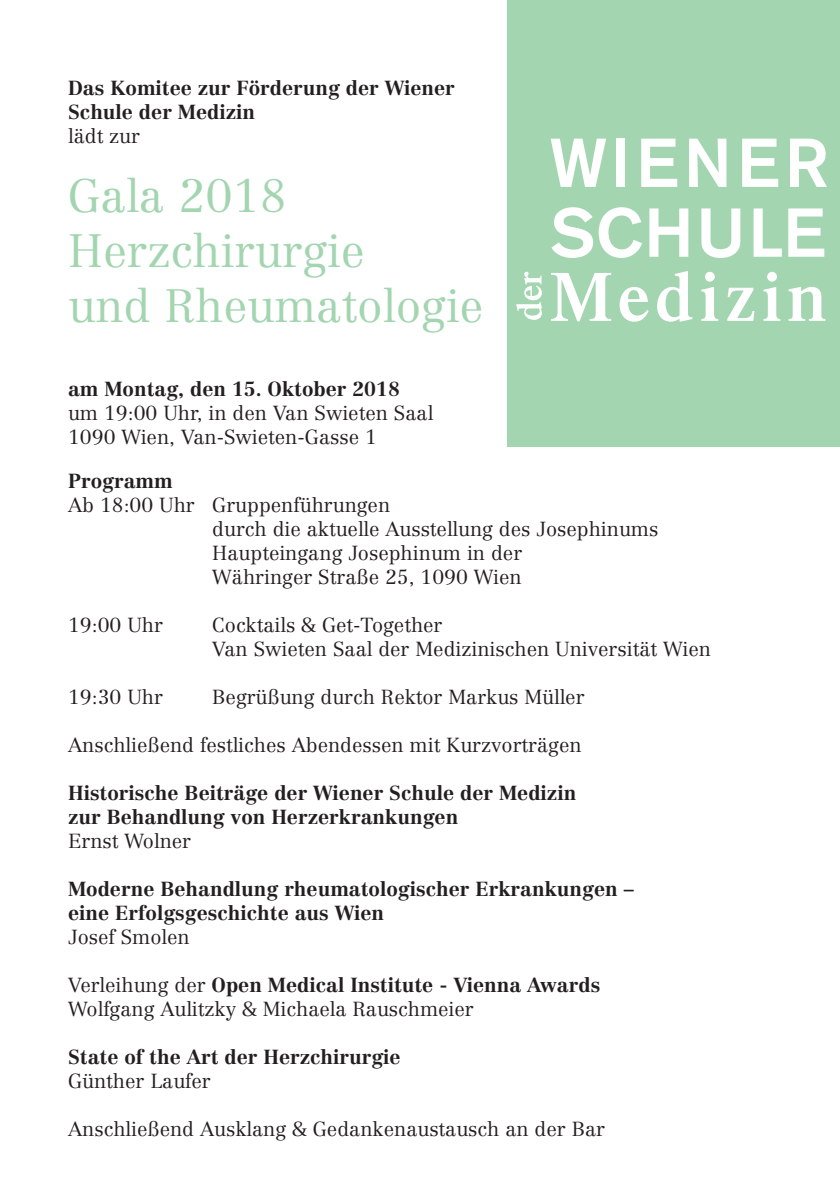
<style>
.page{position:relative;width:840px;height:1191px;background:#fff}
.page>*{position:absolute;margin:0;border:0;box-sizing:border-box;transform-origin:0 0}
.t1{font:300 46px/55.2px "Centennial LT";color:#a3d5b0}
.t2{font:300 20px/24px "Centennial LT";color:#231f20}
.t3{font:700 20px/24px "Centennial LT";color:#231f20}
.s1{font-weight:700}
</style>
<div class="page">
<div style="left:507px;top:0;width:332px;height:446px;background:#a3d5b0"></div>
<svg style="left:550px;top:139px;width:55px;height:48px"></svg>
<div style="left:616px;top:139px;width:9px;height:48px;background:#fff"></div>
<svg style="left:641px;top:139px;width:36px;height:48px"></svg>
<svg style="left:689px;top:139px;width:37px;height:48px"></svg>
<svg style="left:742px;top:139px;width:35px;height:48px"></svg>
<svg style="left:790px;top:139px;width:36px;height:48px"></svg>
<svg style="left:551px;top:207px;width:41px;height:51px"></svg>
<svg style="left:598px;top:207px;width:43px;height:51px"></svg>
<svg style="left:649px;top:208px;width:39px;height:49px"></svg>
<svg style="left:701px;top:208px;width:39px;height:50px"></svg>
<svg style="left:753px;top:208px;width:28px;height:49px"></svg>
<svg style="left:788px;top:208px;width:35px;height:49px"></svg>
<svg style="left:551px;top:273px;width:60px;height:48px"></svg>
<svg style="left:619px;top:287px;width:29px;height:35px"></svg>
<svg style="left:657px;top:271px;width:35px;height:51px"></svg>
<svg style="left:701px;top:272px;width:16px;height:49px"></svg>
<svg style="left:727px;top:288px;width:27px;height:33px"></svg>
<svg style="left:763px;top:272px;width:17px;height:49px"></svg>
<svg style="left:788px;top:287px;width:37px;height:34px"></svg>
<svg style="left:516px;top:272px;width:25px;height:48px"></svg>
<p class="t3" style="left:68px;top:78px;width:388px">Das Komitee zur Förderung der Wiener<br>Schule der Medizin</p>
<p class="t2" style="left:68px;top:126px;width:73px">lädt zur</p>
<h1 class="t1" style="left:68px;top:172px;width:416px">Gala 2018<br>Herzchirurgie<br>und Rheumatologie</h1>
<p class="t3" style="left:68px;top:379px;width:333px">am Montag, den 15. Oktober 2018</p>
<p class="t2" style="left:68px;top:403px;width:366px">um 19:00 Uhr, in den Van Swieten Saal<br>1090 Wien, Van-Swieten-Gasse 1</p>
<p class="t3" style="left:68px;top:471px;width:106px">Programm</p>
<p class="t2" style="left:212px;top:495px;width:447px;text-indent:-144px">Ab 18:00 Uhr Gruppenführungen<br>durch die aktuelle Ausstellung des Josephinums Haupteingang Josephinum in der<br>Währinger Straße 25, 1090 Wien</p>
<p class="t2" style="left:68px;top:615px;width:96px">19:00 Uhr</p>
<p class="t2" style="left:212px;top:615px;width:500px">Cocktails &amp; Get-Together<br>Van Swieten Saal der Medizinischen Universität Wien</p>
<p class="t2" style="left:68px;top:687px;width:96px">19:30 Uhr</p>
<p class="t2" style="left:212px;top:687px;width:373px">Begrüßung durch Rektor Markus Müller</p>
<p class="t2" style="left:68px;top:735px;width:514px">Anschließend festliches Abendessen mit Kurzvorträgen</p>
<p class="t3" style="left:68px;top:783px;width:509px">Historische Beiträge der Wiener Schule der Medizin zur Behandlung von Herzerkrankungen</p>
<p class="t2" style="left:68px;top:831px;width:124px">Ernst Wolner</p>
<p class="t3" style="left:68px;top:879px;width:567px">Moderne Behandlung rheumatologischer Erkrankungen – eine Erfolgsgeschichte aus Wien</p>
<p class="t2" style="left:68px;top:927px;width:123px">Josef Smolen</p>
<p class="t2" style="left:68px;top:975px;width:533px">Verleihung der <span class="s1">Open Medical Institute - Vienna Awards<br></span>Wolfgang Aulitzky &amp; Michaela Rauschmeier</p>
<p class="t3" style="left:68px;top:1047px;width:334px">State of the Art der Herzchirurgie</p>
<p class="t2" style="left:68px;top:1071px;width:144px">Günther Laufer</p>
<p class="t2" style="left:68px;top:1119px;width:538px">Anschließend Ausklang &amp; Gedankenaustausch an der Bar</p>
</div>
